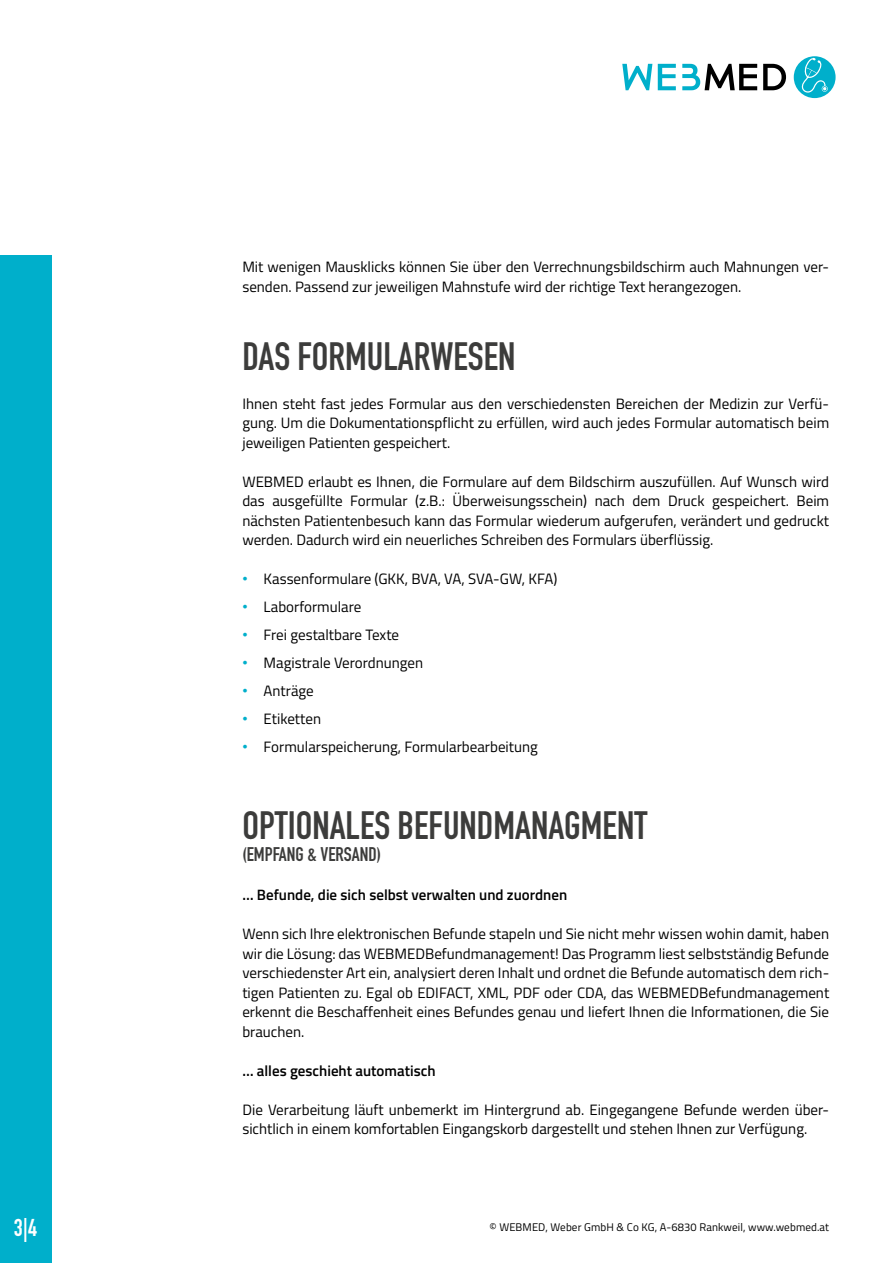
<style>
.page{position:relative;width:893px;height:1263px;background:#fff}
.page>*{position:absolute;margin:0;border:0;box-sizing:border-box;transform-origin:0 0}
.t1{font:39px "DIN Engschrift";color:#3c3c3b}
.t2{font:24px "DIN Engschrift";color:#fff}
.t3{font:19.5px "DIN Engschrift";color:#3c3c3b}
.t4{font:15px/19.5px "Titillium Web";color:#000;text-align:justify}
.t5{font:600 15px "Titillium Web";color:#000}
.t6{font:11.1px "Titillium Web";letter-spacing:.01em;color:#000}
.s1{font-family:"Arial";color:#00afcb}
</style>
<div class="page">
<svg style="left:658px;top:64px;width:18px;height:26px"></svg>
<svg style="left:622px;top:64px;width:30px;height:26px"></svg>
<svg style="left:763px;top:64px;width:23px;height:26px"></svg>
<svg style="left:682px;top:64px;width:75px;height:26px"></svg>
<div style="left:794px;top:56px;width:42px;height:42px;background:#00afcb;border-radius:50%"></div>
<svg style="left:801px;top:58px;width:27px;height:35px"></svg>
<div style="left:0;top:255px;width:51px;height:1008px;background:#00afcb"></div>
<h2 class="t2" style="left:14px;top:1213px;width:25px">3|4</h2>
<p class="t4" style="left:242px;top:256px;width:588px">Mit wenigen Mausklicks können Sie über den Verrechnungsbildschirm auch Mahnungen ver&shy;senden. Passend zur jeweiligen Mahnstufe wird der richtige Text herangezogen.</p>
<h1 class="t1" style="left:242px;top:333px;width:275px">DAS FORMULARWESEN</h1>
<p class="t4" style="left:242px;top:393px;width:588px">Ihnen steht fast jedes Formular aus den verschiedensten Bereichen der Medizin zur Verfü&shy;gung. Um die Dokumentationspflicht zu erfüllen, wird auch jedes Formular automatisch beim jeweiligen Patienten gespeichert.</p>
<p class="t4" style="left:242px;top:471px;width:588px">WEBMED erlaubt es Ihnen, die Formulare auf dem Bildschirm auszufüllen. Auf Wunsch wird das ausgefüllte Formular (z.B.: Überweisungsschein) nach dem Druck gespeichert. Beim nächsten Patientenbesuch kann das Formular wiederum aufgerufen, verändert und gedruckt werden. Dadurch wird ein neuerliches Schreiben des Formulars überflüssig.</p>
<p class="t4" style="left:242px;top:568px;width:316px"><span class="s1">•</span> Kassenformulare (GKK, BVA, VA, SVA-GW, KFA)</p>
<p class="t4" style="left:242px;top:596px;width:120px"><span class="s1">•</span> Laborformulare</p>
<p class="t4" style="left:242px;top:624px;width:158px"><span class="s1">•</span> Frei gestaltbare Texte</p>
<p class="t4" style="left:242px;top:652px;width:182px"><span class="s1">•</span> Magistrale Verordnungen</p>
<p class="t4" style="left:242px;top:680px;width:73px"><span class="s1">•</span> Anträge</p>
<p class="t4" style="left:242px;top:708px;width:80px"><span class="s1">•</span> Etiketten</p>
<p class="t4" style="left:242px;top:736px;width:297px"><span class="s1">•</span> Formularspeicherung, Formularbearbeitung</p>
<h1 class="t1" style="left:242px;top:802px;width:406px">OPTIONALES BEFUNDMANAGMENT</h1>
<h3 class="t3" style="left:242px;top:843px;width:140px">(EMPFANG &amp; VERSAND)</h3>
<p class="t5" style="left:242px;top:884px;width:326px">… Befunde, die sich selbst verwalten und zuordnen</p>
<p class="t4" style="left:242px;top:923px;width:588px">Wenn sich Ihre elektronischen Befunde stapeln und Sie nicht mehr wissen wohin damit, haben wir die Lösung: das WEBMEDBefundmanagement! Das Programm liest selbstständig Befunde verschiedenster Art ein, analysiert deren Inhalt und ordnet die Befunde automatisch dem rich&shy;tigen Patienten zu. Egal ob EDIFACT, XML, PDF oder CDA, das WEBMEDBefundmanagement erkennt die Beschaffenheit eines Befundes genau und liefert Ihnen die Informationen, die Sie brauchen.</p>
<p class="t5" style="left:242px;top:1059px;width:195px">… alles geschieht automatisch</p>
<p class="t4" style="left:242px;top:1099px;width:588px">Die Verarbeitung läuft unbemerkt im Hintergrund ab. Eingegangene Befunde werden über&shy;sichtlich in einem komfortablen Eingangskorb dargestellt und stehen Ihnen zur Verfügung.</p>
<p class="t6" style="left:490px;top:1219px;width:341px">© WEBMED, Weber GmbH &amp; Co KG, A-6830 Rankweil, www.webmed.at</p>
</div>
